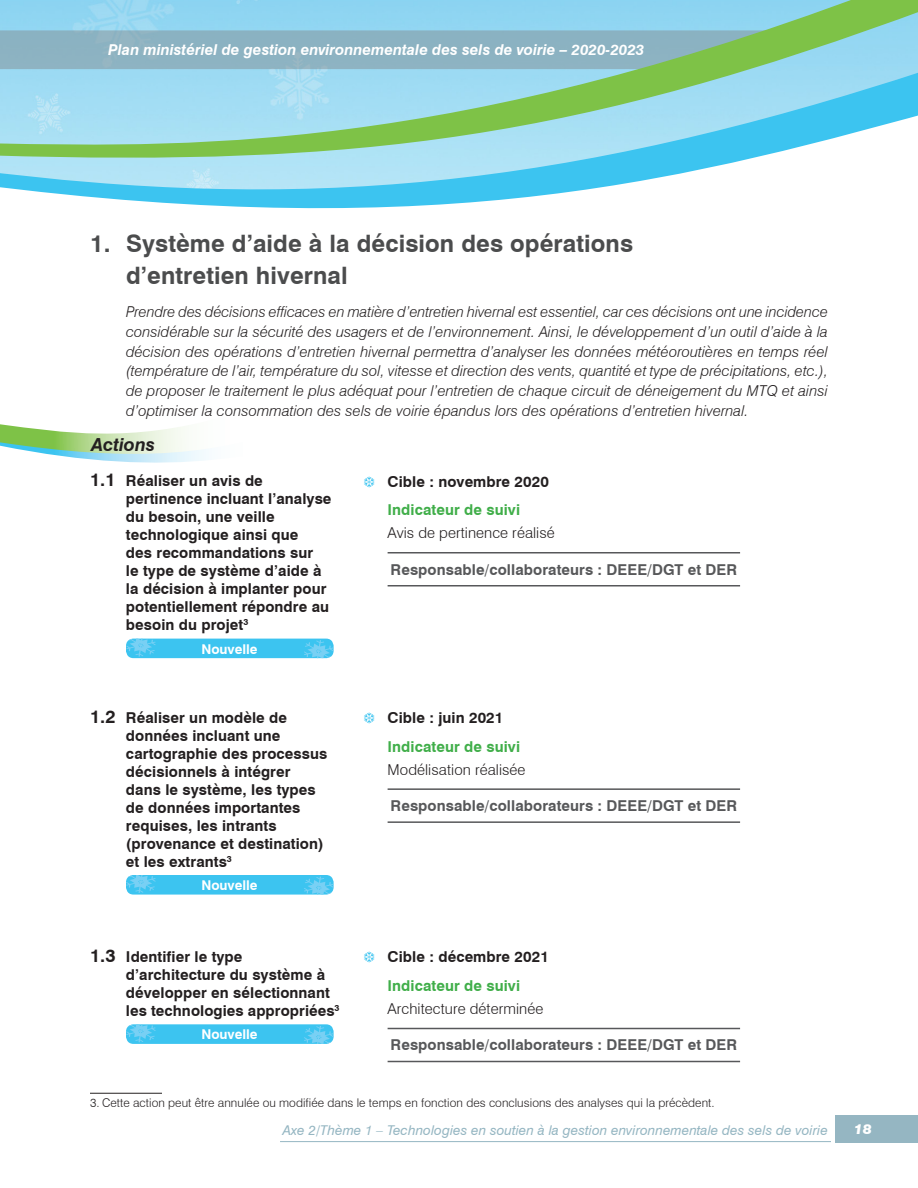
<style>
.page{position:relative;width:918px;height:1188px;background:#fff}
.page>*{position:absolute;margin:0;border:0;box-sizing:border-box;transform-origin:0 0}
.t1{font:700 24px/31.7px "Swiss 721 BT";letter-spacing:.005em;color:#4b4c4d}
.t2{font:italic 700 18px "Swiss 721 BT";color:#231f20}
.t3{font:italic 300 15px/19.8px "Swiss 721 BT";letter-spacing:.005em;color:#231f20;text-align:justify}
.t4{font:700 15px/18px "Swiss 721 BT";letter-spacing:.005em;color:#231f20}
.t5{font:700 15px "Swiss 721 BT";letter-spacing:.005em;color:#57585a}
.t6{font:italic 700 15px "Swiss 721 BT";color:#fff}
.t7{font:300 15px "Swiss 721 BT";letter-spacing:.005em;color:#231f20}
.t8{font:700 15px "Swiss 721 BT";letter-spacing:.005em;color:#40ae49}
.t9{font:italic 13.5px "Swiss 721 BT";letter-spacing:.005em;color:#95b6c2}
.t10{font:700 13.5px "Swiss 721 BT";color:#fff}
.t11{font:italic 900 13.5px "Swiss 721 BT";color:#fff}
.t12{font:300 12px "Swiss 721 BT";letter-spacing:.005em;color:#231f20}
.s1{font-size:18px}
</style>
<div class="page">
<div style="left:836px;top:1115px;width:82px;height:28px;background:#95b6c2"></div>
<svg style="left:0;top:0;width:918px;height:209px;background:#97d4d9"></svg>
<div style="left:126px;top:639px;width:208px;height:19px;background:#3cc4f0;border-radius:8px"></div>
<svg style="left:126px;top:639px;width:30px;height:18px"></svg>
<svg style="left:304px;top:640px;width:30px;height:18px"></svg>
<hr style="left:388px;top:552px;width:352px;height:2px;background:#57585a">
<hr style="left:388px;top:585px;width:352px;height:2px;background:#57585a">
<div style="left:126px;top:875px;width:208px;height:20px;background:#3cc4f0;border-radius:8px"></div>
<svg style="left:126px;top:875px;width:30px;height:18px"></svg>
<svg style="left:304px;top:877px;width:30px;height:18px"></svg>
<hr style="left:388px;top:788px;width:352px;height:2px;background:#57585a">
<hr style="left:388px;top:821px;width:352px;height:2px;background:#57585a">
<div style="left:126px;top:1024px;width:208px;height:20px;background:#3cc4f0;border-radius:8px"></div>
<svg style="left:126px;top:1024px;width:30px;height:18px"></svg>
<svg style="left:304px;top:1026px;width:30px;height:18px"></svg>
<hr style="left:388px;top:1028px;width:352px;height:1px;background:#57585a">
<hr style="left:388px;top:1061px;width:352px;height:1px;background:#57585a">
<hr style="left:90px;top:1093px;width:72px;height:1px;background:#231f20">
<hr style="left:280px;top:1141px;width:551px;height:1px;background:#95b6c2">
<svg style="left:0;top:424px;width:209px;height:39px"></svg>
<p class="t6" style="left:108px;top:41px;width:538px">Plan ministériel de gestion environnementale des sels de voirie – 2020-2023</p>
<h1 class="t1" style="left:126px;top:227px;width:509px;text-indent:-36px">1. Système d’aide à la décision des opérations d’entretien hivernal</h1>
<p class="t3" style="left:126px;top:302px;width:704px">Prendre des décisions efficaces en matière d’entretien hivernal est essentiel, car ces décisions ont une incidence considérable sur la sécurité des usagers et de l’environnement. Ainsi, le développement d’un outil d’aide à la décision des opérations d’entretien hivernal permettra d’analyser les données météoroutières en temps réel (température de l’air, température du sol, vitesse et direction des vents, quantité et type de précipitations, etc.), de proposer le traitement le plus adéquat pour l’entretien de chaque circuit de déneigement du MTQ et ainsi d’optimiser la consommation des sels de voirie épandus lors des opérations d’entretien hivernal.</p>
<p class="t2" style="left:92px;top:434px;width:65px">Actions</p>
<p class="t4" style="left:126px;top:472px;width:207px;text-indent:-36px"><span class="s1">1.1</span> Réaliser un avis de pertinence incluant l’analyse du besoin, une veille technologique ainsi que<br>des recommandations sur<br>le type de système d’aide à la décision à implanter pour potentiellement répondre au besoin du projet<sup>3</sup></p>
<p class="t10" style="left:201px;top:641px;width:58px">Nouvelle</p>
<p class="t4" style="left:126px;top:708px;width:203px;text-indent:-36px"><span class="s1">1.2</span> Réaliser un modèle de données incluant une cartographie des processus décisionnels à intégrer dans le système, les types de données importantes requises, les intrants (provenance et destination) et les extrants<sup>3</sup></p>
<p class="t10" style="left:201px;top:877px;width:58px">Nouvelle</p>
<p class="t4" style="left:126px;top:948px;width:215px;text-indent:-36px"><span class="s1">1.3</span> Identifier le type d’architecture du système à développer en sélectionnant les technologies appropriées<sup>3</sup></p>
<p class="t10" style="left:201px;top:1026px;width:58px">Nouvelle</p>
<p class="t4" style="left:388px;top:472px;width:163px">Cible : novembre 2020</p>
<p class="t8" style="left:388px;top:501px;width:134px">Indicateur de suivi</p>
<p class="t7" style="left:388px;top:524px;width:169px">Avis de pertinence réalisé</p>
<p class="t5" style="left:391px;top:560px;width:348px">Responsable/collaborateurs : DEEE/DGT et DER</p>
<p class="t4" style="left:388px;top:709px;width:117px">Cible : juin 2021</p>
<p class="t8" style="left:388px;top:737px;width:134px">Indicateur de suivi</p>
<p class="t7" style="left:388px;top:760px;width:139px">Modélisation réalisée</p>
<p class="t5" style="left:391px;top:796px;width:348px">Responsable/collaborateurs : DEEE/DGT et DER</p>
<p class="t4" style="left:388px;top:948px;width:163px">Cible : décembre 2021</p>
<p class="t8" style="left:388px;top:977px;width:134px">Indicateur de suivi</p>
<p class="t7" style="left:388px;top:1000px;width:157px">Architecture déterminée</p>
<p class="t5" style="left:391px;top:1036px;width:348px">Responsable/collaborateurs : DEEE/DGT et DER</p>
<p class="t12" style="left:90px;top:1096px;width:626px">3. Cette action peut être annulée ou modifiée dans le temps en fonction des conclusions des analyses qui la précèdent.</p>
<p class="t9" style="left:283px;top:1122px;width:546px">Axe 2/Thème 1 – Technologies en soutien à la gestion environnementale des sels de voirie</p>
<p class="t11" style="left:854px;top:1121px;width:19px">18</p>
</div>
